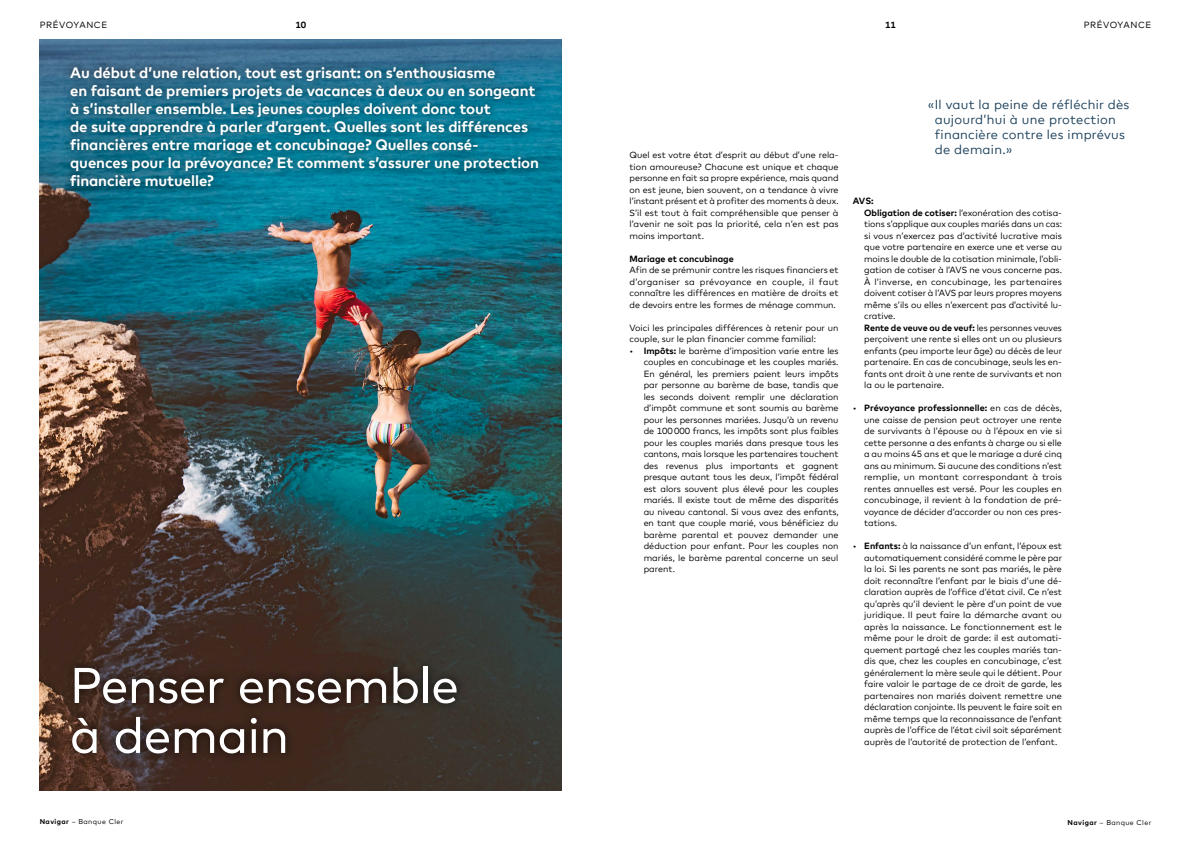
<style>
.page{position:relative;width:1191px;height:842px;background:#fff}
.page>*{position:absolute;margin:0;border:0;box-sizing:border-box;transform-origin:0 0}
.t1{font:50px/50px "Cler Mark Headline";color:#fff}
.t2{font:700 15px/18px "Cler Mark Text";letter-spacing:-.005em;color:#fff}
.t3{font:13px/15px "Cler Mark Text";letter-spacing:.02em;color:#1b405b}
.t4{font:9px/11.5px "Cler Mark Text";color:#000;text-align:justify}
.t5{font:700 9px "Cler Mark Text";color:#000}
.t6{font:9px "Cler Mark Text";letter-spacing:.065em;color:#000}
.t7{font:7px "Cler Mark Text";letter-spacing:.06em;color:#000}
.s1{font-weight:700}
</style>
<div class="page">
<img style="left:40px;top:40px;width:521px;height:751px">
<div style="left:63px;top:658px;width:403px;height:105px;background:#000;opacity:.75"></div>
<div style="left:62px;top:58px;width:486px;height:137px;background:#000;opacity:.75"></div>
<p class="t6" style="left:40px;top:18px;width:69px">PRÉVOYANCE</p>
<p class="t6" style="left:1083px;top:18px;width:69px">PRÉVOYANCE</p>
<p class="t5" style="left:295px;top:18px;width:12px">10</p>
<p class="t5" style="left:885px;top:18px;width:12px">11</p>
<p class="t2" style="left:70px;top:62px;width:470px">Au début d’une relation, tout est grisant: on s’enthousiasme<br>en faisant de premiers projets de vacances à deux ou en songeant à s’installer ensemble. Les jeunes couples doivent donc tout<br>de suite apprendre à parler d’argent. Quelles sont les différences financières entre mariage et concubinage? Quelles consé&shy;quences pour la prévoyance? Et comment s’assurer une protection financière mutuelle?</p>
<h1 class="t1" style="left:70px;top:656px;width:390px">Penser ensemble à demain</h1>
<p class="t7" style="left:40px;top:817px;width:85px"><span class="s1">Navigar</span> – Banque Cler</p>
<p class="t4" style="left:629px;top:149px;width:211px">Quel est votre état d’esprit au début d’une rela&shy;tion amoureuse? Chacune est unique et chaque personne en fait sa propre expérience, mais quand on est jeune, bien souvent, on a tendance à vivre l’instant présent et à profiter des moments à deux.<br>S’il est tout à fait compréhensible que penser à l’avenir ne soit pas la priorité, cela n’en est pas moins important.</p>
<p class="t5" style="left:629px;top:252px;width:106px">Mariage et concubinage</p>
<p class="t4" style="left:629px;top:264px;width:210px">Afin de se prémunir contre les risques financiers et d’organiser sa prévoyance en couple, il faut connaître les différences en matière de droits et de devoirs entre les formes de ménage commun.</p>
<p class="t4" style="left:629px;top:321px;width:210px">Voici les principales différences à retenir pour un couple, sur le plan financier comme familial:</p>
<p class="t4" style="left:643px;top:344px;width:196px;text-indent:-14px">• <span class="s1">Impôts:</span> le barème d’imposition varie entre les couples en concubinage et les couples mariés.<br>En général, les premiers paient leurs impôts par personne au barème de base, tandis que les seconds doivent remplir une déclaration d’impôt commune et sont soumis au barème pour les personnes mariées. Jusqu’à un revenu de 100000 francs, les impôts sont plus faibles pour les couples mariés dans presque tous les cantons, mais lorsque les partenaires touchent des revenus plus importants et gagnent presque autant tous les deux, l’impôt fédéral est alors souvent plus élevé pour les couples mariés. Il existe tout de même des disparités au niveau cantonal. Si vous avez des enfants, en tant que couple marié, vous bénéficiez du barème parental et pouvez demander une déduction pour enfant. Pour les couples non mariés, le barème parental concerne un seul parent.</p>
<h3 class="t3" style="left:934px;top:96px;width:196px;text-indent:-7px">«Il vaut la peine de réfléchir dès aujourd’hui à une protection financière contre les imprévus de demain.»</h3>
<p class="t4" style="left:864px;top:195px;width:199px;text-align:left;text-indent:-11px"><span class="s1">AVS:<br>Obligation de cotiser:</span> l’exonération des cotisa&shy;tions s’applique aux couples mariés dans un cas: si vous n’exercez pas d’activité lucrative mais que votre partenaire en exerce une et verse au moins le double de la cotisation minimale, l’obli&shy;gation de cotiser à l’AVS ne vous concerne pas.<br>À l’inverse, en concubinage, les partenaires doivent cotiser à l’AVS par leurs propres moyens même s’ils ou elles n’exercent pas d’activité lu&shy;crative.<br><span class="s1">Rente de veuve ou de veuf:</span> les personnes veuves perçoivent une rente si elles ont un ou plusieurs enfants (peu importe leur âge) au décès de leur partenaire. En cas de concubinage, seuls les en&shy;fants ont droit à une rente de survivants et non la ou le partenaire.</p>
<p class="t4" style="left:864px;top:402px;width:199px;text-indent:-11px">• <span class="s1">Prévoyance professionnelle:</span> en cas de décès, une caisse de pension peut octroyer une rente de survivants à l’épouse ou à l’époux en vie si cette personne a des enfants à charge ou si elle a au moins 45 ans et que le mariage a duré cinq ans au minimum. Si aucune des conditions n’est remplie, un montant correspondant à trois rentes annuelles est versé. Pour les couples en concubinage, il revient à la fondation de pré&shy;voyance de décider d’accorder ou non ces pres&shy;tations.</p>
<p class="t4" style="left:864px;top:540px;width:199px;text-indent:-11px">• <span class="s1">Enfants:</span> à la naissance d’un enfant, l’époux est automatiquement considéré comme le père par la loi. Si les parents ne sont pas mariés, le père doit reconnaître l’enfant par le biais d’une dé&shy;claration auprès de l’office d’état civil. Ce n’est qu’après qu’il devient le père d’un point de vue juridique. Il peut faire la démarche avant ou après la naissance. Le fonctionnement est le même pour le droit de garde: il est automati&shy;quement partagé chez les couples mariés tan&shy;dis que, chez les couples en concubinage, c’est généralement la mère seule qui le détient. Pour faire valoir le partage de ce droit de garde, les partenaires non mariés doivent remettre une déclaration conjointe. Ils peuvent le faire soit en même temps que la reconnaissance de l’enfant auprès de l’office de l’état civil soit séparément auprès de l’autorité de protection de l’enfant.</p>
<p class="t7" style="left:1067px;top:817px;width:85px"><span class="s1">Navigar</span> – Banque Cler</p>
</div>
